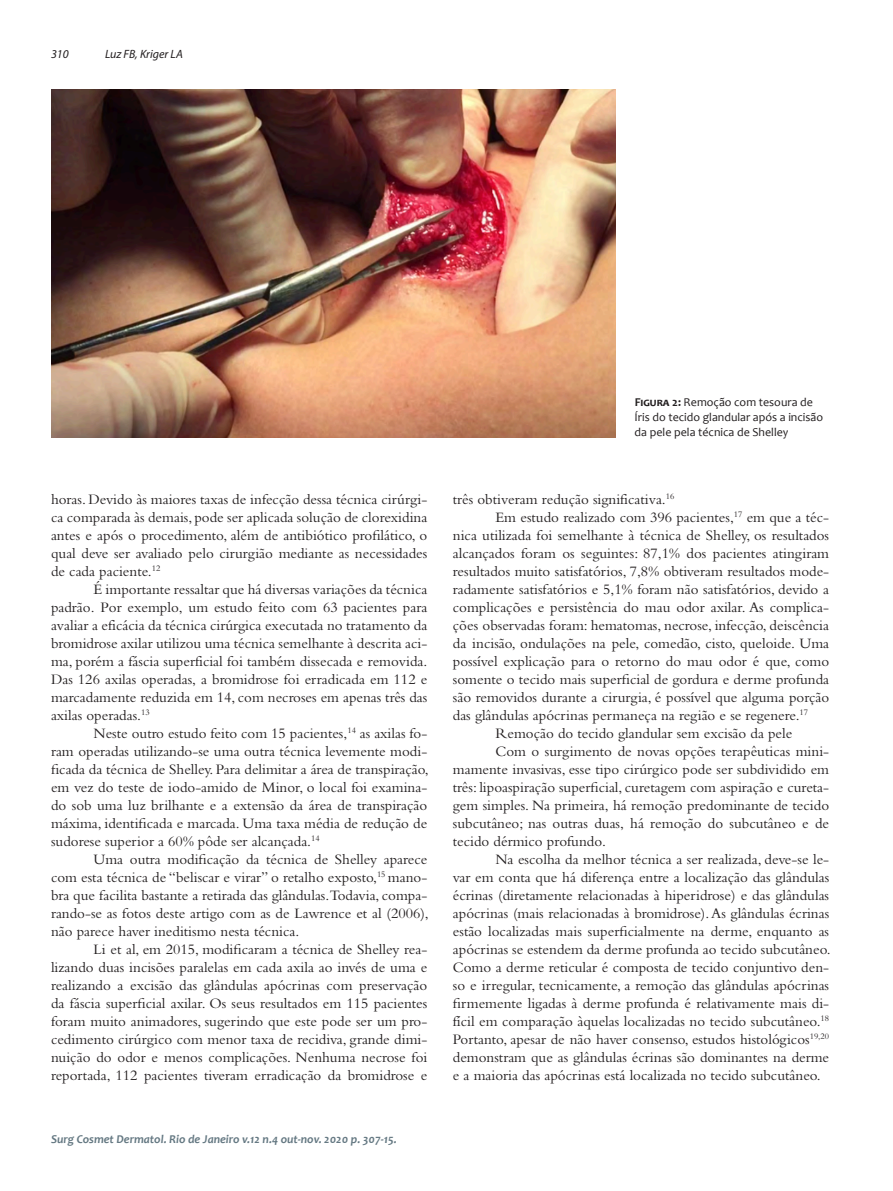
<style>
.page{position:relative;width:893px;height:1191px;background:#fff}
.page>*{position:absolute;margin:0;border:0;box-sizing:border-box;transform-origin:0 0}
.t1{font:15px/18px "Bembo Std";color:#231f20;text-align:justify}
.t2{font:12px/15px "Candara";color:#231f20}
.t3{font:italic 700 12px "Candara";color:#647882}
.t4{font:italic 12px "Myriad Pro";color:#231f20}
.s1{font-weight:700}
</style>
<div class="page">
<img style="left:51px;top:89px;width:564px;height:348px">
<p class="t4" style="left:51px;top:46px;width:19px">310</p>
<p class="t4" style="left:105px;top:46px;width:79px">Luz FB, Kriger LA</p>
<p class="t1" style="left:51px;top:490px;width:378px">horas. Devido às maiores taxas de infecção dessa técnica cirúrgi&shy;ca comparada às demais, pode ser aplicada solução de clorexidina antes e após o procedimento, além de antibiótico profilático, o qual deve ser avaliado pelo cirurgião mediante as necessidades de cada paciente.<sup>12</sup></p>
<p class="t1" style="left:51px;top:580px;width:378px;text-indent:43px">É importante ressaltar que há diversas variações da técnica padrão. Por exemplo, um estudo feito com 63 pacientes para avaliar a eficácia da técnica cirúrgica executada no tratamento da bromidrose axilar utilizou uma técnica semelhante à descrita aci&shy;ma, porém a fáscia superficial foi também dissecada e removida.<br>Das 126 axilas operadas, a bromidrose foi erradicada em 112 e marcadamente reduzida em 14, com necroses em apenas três das axilas operadas.<sup>13</sup></p>
<p class="t1" style="left:51px;top:724px;width:379px;text-indent:43px">Neste outro estudo feito com 15 pacientes,<sup>14</sup> as axilas fo&shy;ram operadas utilizando-se uma outra técnica levemente modi&shy;ficada da técnica de Shelley. Para delimitar a área de transpiração, em vez do teste de iodo-amido de Minor, o local foi examina&shy;do sob uma luz brilhante e a extensão da área de transpiração máxima, identificada e marcada. Uma taxa média de redução de sudorese superior a 60% pôde ser alcançada.<sup>14</sup></p>
<p class="t1" style="left:51px;top:850px;width:379px;text-indent:43px">Uma outra modificação da técnica de Shelley aparece com esta técnica de “beliscar e virar” o retalho exposto,<sup>15</sup> mano&shy;bra que facilita bastante a retirada das glândulas.Todavia, compa&shy;rando-se as fotos deste artigo com as de Lawrence et al (2006), não parece haver ineditismo nesta técnica.</p>
<p class="t1" style="left:51px;top:940px;width:378px;text-indent:43px">Li et al, em 2015, modificaram a técnica de Shelley rea&shy;lizando duas incisões paralelas em cada axila ao invés de uma e realizando a excisão das glândulas apócrinas com preservação da fáscia superficial axilar. Os seus resultados em 115 pacientes foram muito animadores, sugerindo que este pode ser um pro&shy;cedimento cirúrgico com menor taxa de recidiva, grande dimi&shy;nuição do odor e menos complicações. Nenhuma necrose foi reportada, 112 pacientes tiveram erradicação da bromidrose e</p>
<p class="t3" style="left:51px;top:1132px;width:347px">Surg Cosmet Dermatol. Rio de Janeiro v.12 n.4 out-nov. 2020 p. 307-15.</p>
<p class="t2" style="left:635px;top:394px;width:190px"><span class="s1">Figura 2:</span> Remoção com tesoura de<br>Íris do tecido glandular após a incisão da pele pela técnica de Shelley</p>
<p class="t1" style="left:453px;top:490px;width:223px">três obtiveram redução significativa.<sup>16</sup></p>
<p class="t1" style="left:453px;top:508px;width:378px;text-indent:43px">Em estudo realizado com 396 pacientes,<sup>17</sup> em que a téc&shy;nica utilizada foi semelhante à técnica de Shelley, os resultados alcançados foram os seguintes: 87,1% dos pacientes atingiram resultados muito satisfatórios, 7,8% obtiveram resultados mode&shy;radamente satisfatórios e 5,1% foram não satisfatórios, devido a complicações e persistência do mau odor axilar. As complica&shy;ções observadas foram: hematomas, necrose, infecção, deiscência da incisão, ondulações na pele, comedão, cisto, queloide. Uma possível explicação para o retorno do mau odor é que, como somente o tecido mais superficial de gordura e derme profunda são removidos durante a cirurgia, é possível que alguma porção das glândulas apócrinas permaneça na região e se regenere.<sup>17</sup></p>
<p class="t1" style="left:495px;top:724px;width:298px">Remoção do tecido glandular sem excisão da pele</p>
<p class="t1" style="left:453px;top:742px;width:378px;text-indent:43px">Com o surgimento de novas opções terapêuticas mini&shy;mamente invasivas, esse tipo cirúrgico pode ser subdividido em três: lipoaspiração superficial, curetagem com aspiração e cureta&shy;gem simples. Na primeira, há remoção predominante de tecido subcutâneo; nas outras duas, há remoção do subcutâneo e de tecido dérmico profundo.</p>
<p class="t1" style="left:453px;top:850px;width:379px;text-indent:43px">Na escolha da melhor técnica a ser realizada, deve-se le&shy;var em conta que há diferença entre a localização das glândulas écrinas (diretamente relacionadas à hiperidrose) e das glândulas apócrinas (mais relacionadas à bromidrose). As glândulas écrinas estão localizadas mais superficialmente na derme, enquanto as apócrinas se estendem da derme profunda ao tecido subcutâneo.<br>Como a derme reticular é composta de tecido conjuntivo den&shy;so e irregular, tecnicamente, a remoção das glândulas apócrinas firmemente ligadas à derme profunda é relativamente mais di&shy;fícil em comparação àquelas localizadas no tecido subcutâneo.<sup>18<br></sup>Portanto, apesar de não haver consenso, estudos histológicos<sup>19,20 </sup>demonstram que as glândulas écrinas são dominantes na derme e a maioria das apócrinas está localizada no tecido subcutâneo.</p>
</div>
